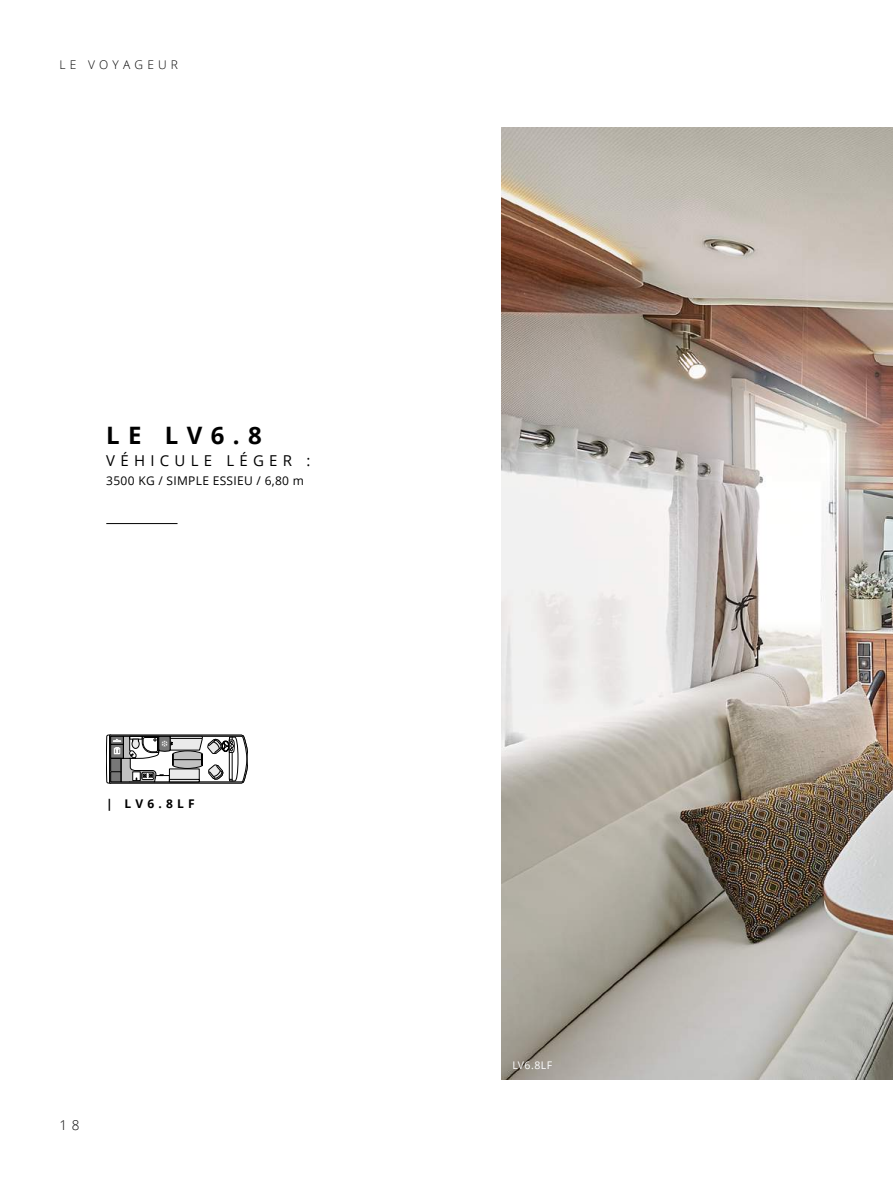
<style>
.page{position:relative;width:893px;height:1191px;background:#fff}
.page>*{position:absolute;margin:0;border:0;box-sizing:border-box;transform-origin:0 0}
.t1{font:700 24px "Open Sans";color:#000}
.t2{font:15px "Open Sans";letter-spacing:.35em;color:#000}
.t3{font:300 13.5px "Open Sans";color:#000}
.t4{font:12px "Open Sans";letter-spacing:.025em;color:#000}
.t5{font:300 12px "Open Sans";letter-spacing:.35em;color:#000}
.t6{font:700 12px "Open Sans";letter-spacing:.35em;color:#000}
.t7{font:10.5px "Open Sans";letter-spacing:.045em;color:#fff}
</style>
<div class="page">
<img style="left:502px;top:128px;width:391px;height:951px">
<svg style="left:106px;top:735px;width:142px;height:48px"></svg>
<hr style="left:106px;top:523px;width:72px;height:1px;background:#000">
<p class="t5" style="left:60px;top:56px;width:120px">LE VOYAGEUR</p>
<h1 class="t1" style="left:106px;top:418px;width:157px">LE LV6.8</h1>
<p class="t2" style="left:106px;top:450px;width:206px">VÉHICULE LÉGER :</p>
<p class="t4" style="left:106px;top:472px;width:199px">3500 KG / SIMPLE ESSIEU / 6,80 m</p>
<p class="t6" style="left:106px;top:795px;width:90px">| LV6.8LF</p>
<p class="t3" style="left:60px;top:1116px;width:22px">1 8</p>
<p class="t7" style="left:512px;top:1057px;width:41px">LV6.8LF</p>
</div>
